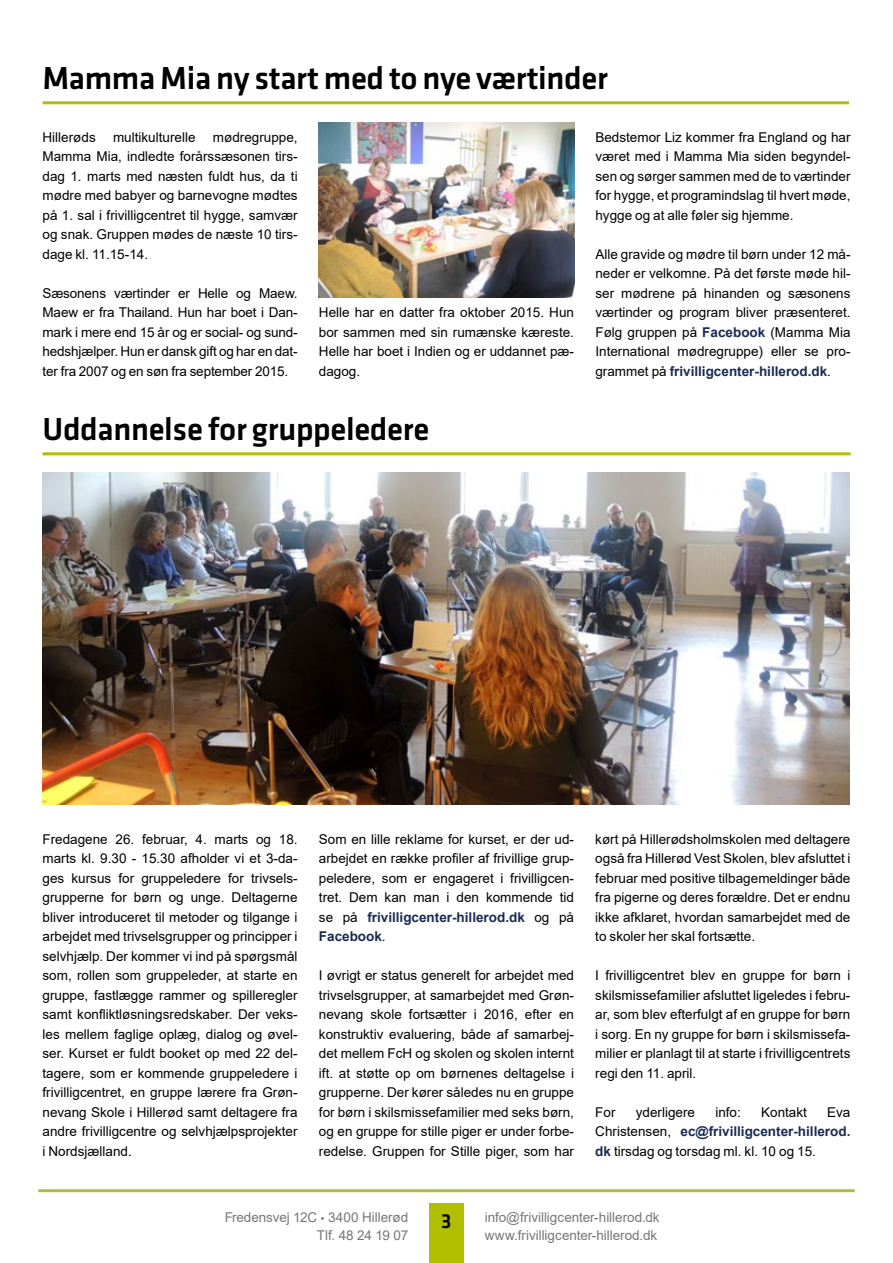
<style>
.page{position:relative;width:893px;height:1263px;background:#fff}
.page>*{position:absolute;margin:0;border:0;box-sizing:border-box;transform-origin:0 0}
.Overskrift_1{font:500 33px "Klavika";letter-spacing:-.01em;color:#000}
.t1{font:500 21px "Klavika";color:#000}
.Brød{font:13.5px/19.5px "Arial";color:#000;text-align:justify}
.t2{font:13.5px/18px "Arial";letter-spacing:-.005em;color:#3b3b3a;text-align:right}
.s1{font-weight:700;color:#1c2b53}
.s2{font-family:"Myriad Pro"}
</style>
<div class="page">
<hr style="left:38px;top:1189px;width:817px;height:3px;background:#b1bd37">
<div style="left:429px;top:1203px;width:34px;height:60px;background:#b2be00"></div>
<hr style="left:43px;top:101px;width:806px;height:3px;background:#b2be00">
<img style="left:43px;top:472px;width:806px;height:333px">
<hr style="left:43px;top:452px;width:808px;height:3px;background:#b2be00">
<img style="left:319px;top:122px;width:255px;height:176px">
<p class="Overskrift_1" style="left:43px;top:60px;width:567px">Mamma Mia ny start med to nye værtinder</p>
<p class="Brød" style="left:43px;top:127px;width:55px">Hillerøds</p>
<p class="Brød" style="left:113px;top:127px;width:84px">multikulturelle</p>
<p class="Brød" style="left:595px;top:127px;width:257px">Bedstemor Liz kommer fra England og har været med i Mamma Mia siden begyndel&shy;sen og sørger sammen med de to værtinder for hygge, et programindslag til hvert møde, hygge og at alle føler sig hjemme.</p>
<p class="Brød" style="left:595px;top:244px;width:257px">Alle gravide og mødre til børn under 12 må&shy;neder er velkomne. På det første møde hil&shy;ser mødrene på hinanden og sæsonens værtinder og program bliver præsenteret.<br>Følg gruppen på <span class="s1">Facebook</span> (Mamma Mia International mødregruppe) eller se pro&shy;grammet på <span class="s1">frivilligcenter-hillerod.dk</span>.</p>
<p class="Brød" style="left:43px;top:127px;width:257px;text-indent:170px">mødregruppe, Mamma Mia, indledte forårssæsonen tirs&shy;dag 1. marts med næsten fuldt hus, da ti mødre med babyer og barnevogne mødtes på 1. sal i frivilligcentret til hygge, samvær og snak. Gruppen mødes de næste 10 tirs&shy;dage kl. 11.15-14.</p>
<p class="Brød" style="left:43px;top:283px;width:257px">Sæsonens værtinder er Helle og Maew.<br>Maew er fra Thailand. Hun har boet i Dan&shy;mark i mere end 15 år og er social- og sund&shy;hedshjælper. Hun er dansk gift og har en dat&shy;ter fra 2007 og en søn fra september 2015.</p>
<p class="Brød" style="left:319px;top:303px;width:257px">Helle har en datter fra oktober 2015. Hun bor sammen med sin rumænske kæreste.<br>Helle har boet i Indien og er uddannet pæ&shy;dagog.</p>
<p class="Overskrift_1" style="left:43px;top:411px;width:388px">Uddannelse for gruppeledere</p>
<p class="Brød" style="left:43px;top:829px;width:257px">Fredagene 26. februar, 4. marts og 18. marts kl. 9.30 - 15.30 afholder vi et 3-da&shy;ges kursus for gruppeledere for trivsels&shy;grupperne for børn og unge. Deltagerne bliver introduceret til metoder og tilgange i arbejdet med trivselsgrupper og principper i selvhjælp. Der kommer vi ind på spørgsmål som, rollen som gruppeleder, at starte en gruppe, fastlægge rammer og spilleregler samt konfliktløsningsredskaber. Der veks&shy;les mellem faglige oplæg, dialog og øvel&shy;ser. Kurset er fuldt booket op med 22 del&shy;tagere, som er kommende gruppeledere i frivilligcentret, en gruppe lærere fra Grøn&shy;nevang Skole i Hillerød samt deltagere fra andre frivilligcentre og selvhjælpsprojekter i Nordsjælland.</p>
<p class="Brød" style="left:319px;top:829px;width:257px">Som en lille reklame for kurset, er der ud&shy;arbejdet en række profiler af frivillige grup&shy;peledere, som er engageret i frivilligcen&shy;tret. Dem kan man i den kommende tid se på <span class="s1">frivilligcenter-hillerod.dk</span> og på <span class="s1">Facebook</span>.</p>
<p class="Brød" style="left:319px;top:966px;width:257px">I øvrigt er status generelt for arbejdet med trivselsgrupper, at samarbejdet med Grøn&shy;nevang skole fortsætter i 2016, efter en konstruktiv evaluering, både af samarbej&shy;det mellem FcH og skolen og skolen internt ift. at støtte op om børnenes deltagelse i grupperne. Der kører således nu en gruppe for børn i skilsmissefamilier med seks børn, og en gruppe for stille piger er under forbe&shy;redelse. Gruppen for Stille piger, som har</p>
<p class="Brød" style="left:595px;top:829px;width:257px">kørt på Hillerødsholmskolen med deltagere også fra Hillerød Vest Skolen, blev afsluttet i februar med positive tilbagemeldinger både fra pigerne og deres forældre. Det er endnu ikke afklaret, hvordan samarbejdet med de to skoler her skal fortsætte.</p>
<p class="Brød" style="left:595px;top:966px;width:257px">I frivilligcentret blev en gruppe for børn i skilsmissefamilier afsluttet ligeledes i febru&shy;ar, som blev efterfulgt af en gruppe for børn i sorg. En ny gruppe for børn i skilsmissefa&shy;milier er planlagt til at starte i frivilligcentrets regi den 11. april.</p>
<p class="Brød" style="left:595px;top:1102px;width:22px">For</p>
<p class="Brød" style="left:636px;top:1102px;width:61px">yderligere</p>
<p class="Brød" style="left:715px;top:1102px;width:27px">info:</p>
<p class="Brød" style="left:761px;top:1102px;width:47px">Kontakt</p>
<p class="Brød" style="left:595px;top:1102px;width:257px;text-indent:232px">Eva Christensen, <span class="s1">ec@frivilligcenter-hillerod. dk</span> tirsdag og torsdag ml. kl. 10 og 15.</p>
<p class="t2" style="left:224px;top:1208px;width:185px">Fredensvej 12C <span class="s2">•</span> 3400 Hillerød<br>Tlf. 48 24 19 07</p>
<h2 class="t1" style="left:441px;top:1209px;width:12px">3</h2>
<p class="t2" style="left:485px;top:1208px;width:176px;text-align:left">info@frivilligcenter-hillerod.dk www.frivilligcenter-hillerod.dk</p>
</div>
